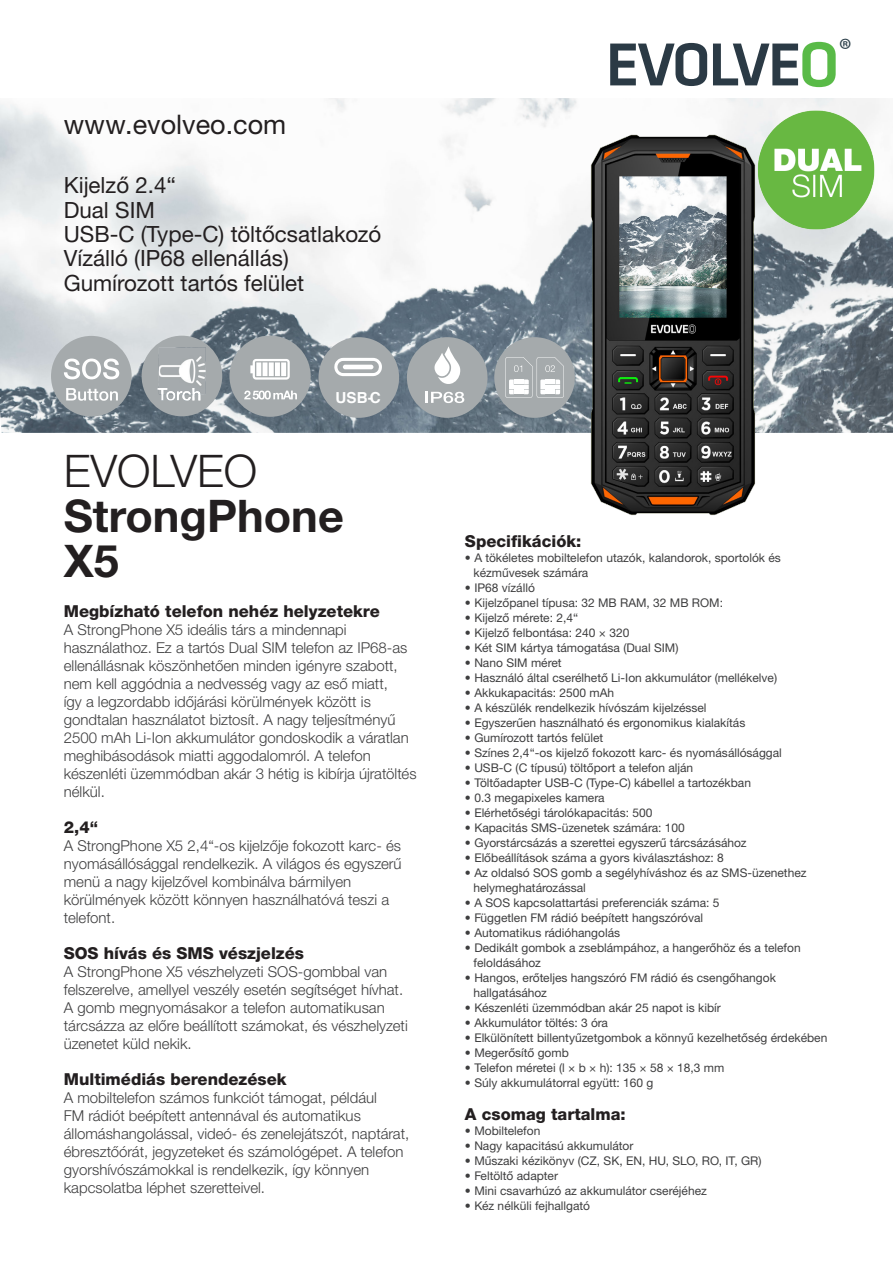
<style>
.page{position:relative;width:893px;height:1263px;background:#fff}
.page>*{position:absolute;margin:0;border:0;box-sizing:border-box;transform-origin:0 0}
.t1{font:700 45px "Helvetica Neue CE";color:#231f20}
.t2{font:300 45px "Helvetica Neue CE";color:#231f20}
.t3{font:31.05px "Myriad Pro";color:#2c404a}
.t4{font:27px "Helvetica Neue LTW1 G";color:#231f20}
.t5{font:22.35px "Helvetica Neue LTW1 G";color:#231f20}
.t6{font:800 16.5px "Helvetica Neue LT Pro";color:#231f20}
.t7{font:700 15.15px "Helvetica";color:#fff}
.t8{font:300 15px/18px "Helvetica Neue LTW1 G";color:#3e3e3f}
.t9{font:12px/15px "Helvetica Neue LTW1 G";color:#3e3e3f}
</style>
<div class="page">
<img style="left:0;top:98px;width:893px;height:335px">
<img style="left:749px;top:98px;width:140px;height:144px">
<img style="left:477px;top:128px;width:394px;height:388px">
<svg style="left:610px;top:43px;width:97px;height:43px"></svg>
<svg style="left:713px;top:42px;width:123px;height:45px"></svg>
<div style="left:318px;top:337px;width:81px;height:80px;background:#a5aaac;border-radius:50%"></div>
<div style="left:229px;top:336px;width:82px;height:81px;background:#a5aaac;border-radius:41px"></div>
<svg style="left:250px;top:359px;width:40px;height:21px"></svg>
<svg style="left:244px;top:391px;width:53px;height:8px"></svg>
<svg style="left:142px;top:336px;width:80px;height:80px;background:#a8aeb1"></svg>
<div style="left:51px;top:336px;width:81px;height:80px;background:#a5aaac;border-radius:50%"></div>
<svg style="left:64px;top:359px;width:55px;height:20px"></svg>
<svg style="left:66px;top:388px;width:52px;height:13px"></svg>
<div style="left:494px;top:337px;width:81px;height:80px;background:#a5aaac;border-radius:50%"></div>
<svg style="left:505px;top:357px;width:59px;height:41px"></svg>
<div style="left:407px;top:337px;width:81px;height:80px;background:#a5aaac;border-radius:50%"></div>
<svg style="left:425px;top:392px;width:39px;height:11px"></svg>
<svg style="left:435px;top:346px;width:25px;height:38px"></svg>
<svg style="left:334px;top:358px;width:48px;height:18px"></svg>
<p class="t4" style="left:64px;top:107px;width:224px">www.evolveo.com</p>
<p class="t5" style="left:64px;top:171px;width:114px">Kijelző 2.4“</p>
<p class="t5" style="left:64px;top:196px;width:93px">Dual SIM</p>
<p class="t5" style="left:64px;top:220px;width:319px">USB-C (Type-C) töltőcsatlakozó</p>
<p class="t5" style="left:64px;top:245px;width:227px">Vízálló (IP68 ellenállás)</p>
<p class="t5" style="left:64px;top:269px;width:242px">Gumírozott tartós felület</p>
<p class="t7" style="left:336px;top:388px;width:47px">USB-C</p>
<p class="t2" style="left:64px;top:444px;width:195px">EVOLVEO</p>
<p class="t1" style="left:64px;top:488px;width:282px">StrongPhone</p>
<p class="t1" style="left:64px;top:533px;width:57px">X5</p>
<p class="t6" style="left:64px;top:601px;width:317px">Megbízható telefon nehéz helyzetekre</p>
<p class="t8" style="left:64px;top:620px;width:354px">A StrongPhone X5 ideális társ a mindennapi használathoz. Ez a tartós Dual SIM telefon az IP68-as ellenállásnak köszönhetően minden igényre szabott, nem kell aggódnia a nedvesség vagy az eső miatt,<br>így a legzordabb időjárási körülmények között is gondtalan használatot biztosít. A nagy teljesítményű 2500 mAh Li-Ion akkumulátor gondoskodik a váratlan meghibásodások miatti aggodalomról. A telefon készenléti üzemmódban akár 3 hétig is kibírja újratöltés nélkül.</p>
<p class="t6" style="left:64px;top:817px;width:36px">2,4“</p>
<p class="t8" style="left:64px;top:836px;width:339px">A StrongPhone X5 2,4“-os kijelzője fokozott karc- és nyomásállósággal rendelkezik. A világos és egyszerű menü a nagy kijelzővel kombinálva bármilyen körülmények között könnyen használhatóvá teszi a telefont.</p>
<p class="t6" style="left:64px;top:943px;width:242px">SOS hívás és SMS vészjelzés</p>
<p class="t8" style="left:64px;top:962px;width:345px">A StrongPhone X5 vészhelyzeti SOS-gombbal van felszerelve, amellyel veszély esetén segítséget hívhat.<br>A gomb megnyomásakor a telefon automatikusan tárcsázza az előre beállított számokat, és vészhelyzeti üzenetet küld nekik.</p>
<p class="t6" style="left:64px;top:1069px;width:224px">Multimédiás berendezések</p>
<p class="t8" style="left:64px;top:1088px;width:347px">A mobiltelefon számos funkciót támogat, például<br>FM rádiót beépített antennával és automatikus állomáshangolással, videó- és zenelejátszót, naptárat, ébresztőórát, jegyzeteket és számológépet. A telefon gyorshívószámokkal is rendelkezik, így könnyen kapcsolatba léphet szeretteivel.</p>
<h2 class="t3" style="left:839px;top:30px;width:15px">®</h2>
<p class="t6" style="left:465px;top:531px;width:118px">Specifikációk:</p>
<p class="t9" style="left:473px;top:550px;width:309px;text-indent:-9px">• A tökéletes mobiltelefon utazók, kalandorok, sportolók és kézművesek számára</p>
<p class="t9" style="left:465px;top:580px;width:71px">• IP68 vízálló</p>
<p class="t9" style="left:465px;top:595px;width:260px">• Kijelzőpanel típusa: 32 MB RAM, 32 MB ROM:</p>
<p class="t9" style="left:465px;top:610px;width:115px">• Kijelző mérete: 2,4“</p>
<p class="t9" style="left:465px;top:625px;width:166px">• Kijelző felbontása: 240 × 320</p>
<p class="t9" style="left:465px;top:640px;width:215px">• Két SIM kártya támogatása (Dual SIM)</p>
<p class="t9" style="left:465px;top:655px;width:98px">• Nano SIM méret</p>
<p class="t9" style="left:465px;top:670px;width:314px">• Használó által cserélhető Li-Ion akkumulátor (mellékelve)</p>
<p class="t9" style="left:465px;top:685px;width:151px">• Akkukapacitás: 2500 mAh</p>
<p class="t9" style="left:465px;top:700px;width:243px">• A készülék rendelkezik hívószám kijelzéssel</p>
<p class="t9" style="left:465px;top:715px;width:282px">• Egyszerűen használható és ergonomikus kialakítás</p>
<p class="t9" style="left:465px;top:730px;width:140px">• Gumírozott tartós felület</p>
<p class="t9" style="left:465px;top:745px;width:318px">• Színes 2,4“-os kijelző fokozott karc- és nyomásállósággal</p>
<p class="t9" style="left:465px;top:760px;width:230px">• USB-C (C típusú) töltőport a telefon alján</p>
<p class="t9" style="left:465px;top:775px;width:288px">• Töltőadapter USB-C (Type-C) kábellel a tartozékban</p>
<p class="t9" style="left:465px;top:790px;width:141px">• 0.3 megapixeles kamera</p>
<p class="t9" style="left:465px;top:805px;width:189px">• Elérhetőségi tárolókapacitás: 500</p>
<p class="t9" style="left:465px;top:820px;width:221px">• Kapacitás SMS-üzenetek számára: 100</p>
<p class="t9" style="left:465px;top:835px;width:283px">• Gyorstárcsázás a szerettei egyszerű tárcsázásához</p>
<p class="t9" style="left:465px;top:850px;width:260px">• Előbeállítások száma a gyors kiválasztáshoz: 8</p>
<p class="t9" style="left:473px;top:865px;width:334px;text-indent:-9px">• Az oldalsó SOS gomb a segélyhíváshoz és az SMS-üzenethez helymeghatározással</p>
<p class="t9" style="left:465px;top:895px;width:256px">• A SOS kapcsolattartási preferenciák száma: 5</p>
<p class="t9" style="left:465px;top:910px;width:240px">• Független FM rádió beépített hangszóróval</p>
<p class="t9" style="left:465px;top:925px;width:157px">• Automatikus rádióhangolás</p>
<p class="t9" style="left:473px;top:940px;width:329px;text-indent:-9px">• Dedikált gombok a zseblámpához, a hangerőhöz és a telefon feloldásához</p>
<p class="t9" style="left:473px;top:970px;width:304px;text-indent:-9px">• Hangos, erőteljes hangszóró FM rádió és csengőhangok hallgatásához</p>
<p class="t9" style="left:465px;top:1000px;width:257px">• Készenléti üzemmódban akár 25 napot is kibír</p>
<p class="t9" style="left:465px;top:1015px;width:145px">• Akkumulátor töltés: 3 óra</p>
<p class="t9" style="left:465px;top:1030px;width:364px">• Elkülönített billentyűzetgombok a könnyű kezelhetőség érdekében</p>
<p class="t9" style="left:465px;top:1045px;width:105px">• Megerősítő gomb</p>
<p class="t9" style="left:465px;top:1060px;width:261px">• Telefon méretei (l × b × h): 135 × 58 × 18,3 mm</p>
<p class="t9" style="left:465px;top:1075px;width:190px">• Súly akkumulátorral együtt: 160 g</p>
<p class="t6" style="left:465px;top:1104px;width:162px">A csomag tartalma:</p>
<p class="t9" style="left:465px;top:1123px;width:77px">• Mobiltelefon</p>
<p class="t9" style="left:465px;top:1138px;width:170px">• Nagy kapacitású akkumulátor</p>
<p class="t9" style="left:465px;top:1153px;width:298px">• Műszaki kézikönyv (CZ, SK, EN, HU, SLO, RO, IT, GR)</p>
<p class="t9" style="left:465px;top:1168px;width:94px">• Feltöltő adapter</p>
<p class="t9" style="left:465px;top:1183px;width:243px">• Mini csavarhúzó az akkumulátor cseréjéhez</p>
<p class="t9" style="left:465px;top:1198px;width:126px">• Kéz nélküli fejhallgató</p>
</div>
